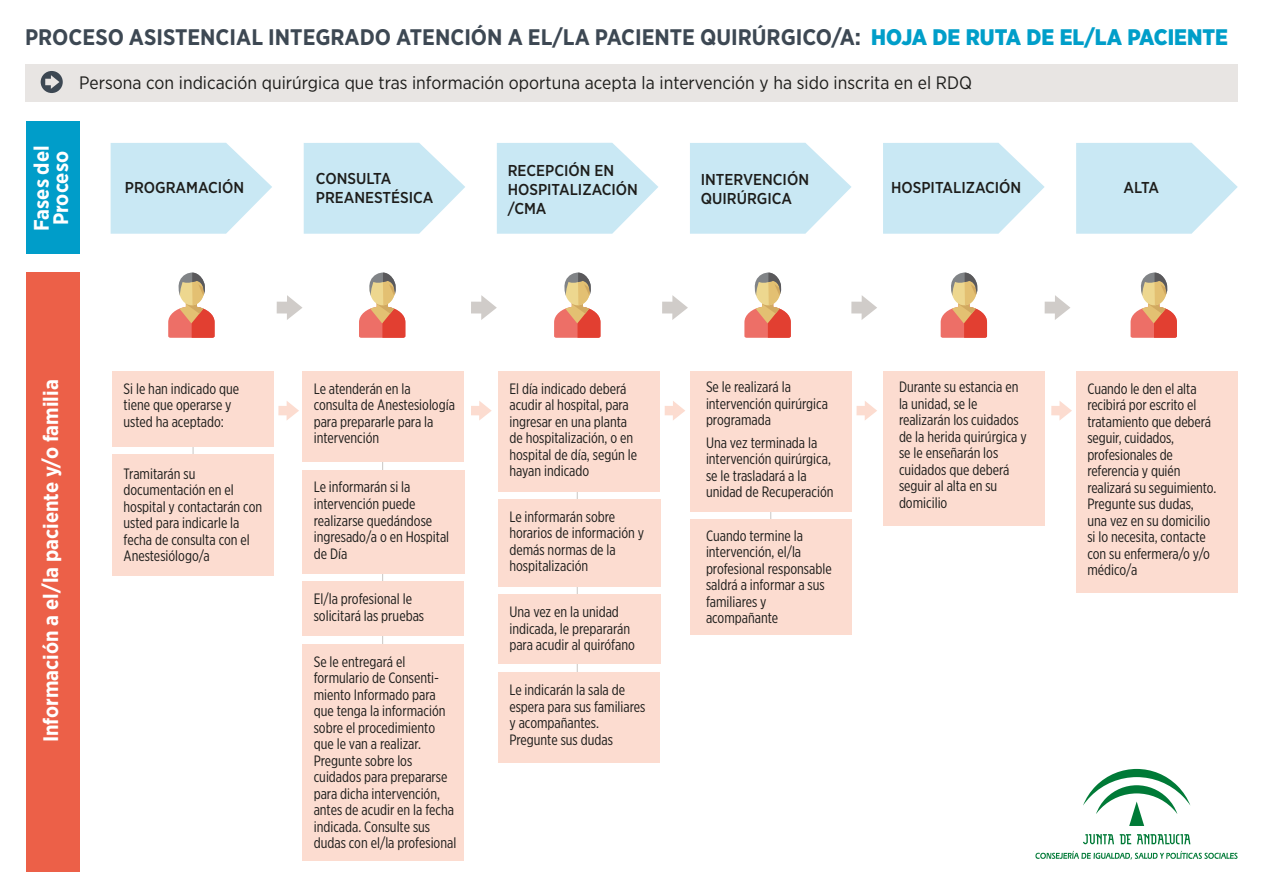
<style>
.page{position:relative;width:1263px;height:893px;background:#fff}
.page>*{position:absolute;margin:0;border:0;box-sizing:border-box;transform-origin:0 0}
.t1{font:700 22.5px "Gotham Narrow";color:#3d4853}
.t2{font:700 21px/19.5px "Gotham Narrow";color:#fff}
.t3{font:18px "Gotham Narrow";color:#1d1d1b}
.t4{font:500 15.75px/18.9px "Gotham Narrow";color:#1d1d1b}
.t5{font:15px/16.5px "Gotham X Narrow";color:#1d1d1b}
.s1{font-weight:900;color:#009ec9}
</style>
<div class="page">
<div style="left:25px;top:64px;width:1212px;height:37px;background:#e8e5e3"></div>
<div style="left:26px;top:121px;width:53px;height:133px;background:#009dc9"></div>
<div style="left:26px;top:273px;width:53px;height:599px;background:#ec6048"></div>
<svg style="left:41px;top:71px;width:22px;height:22px"></svg>
<svg style="left:111px;top:143px;width:161px;height:91px;background:#d0ebf5"></svg>
<svg style="left:304px;top:143px;width:161px;height:91px;background:#d0ebf5"></svg>
<svg style="left:497px;top:143px;width:161px;height:91px;background:#d0ebf5"></svg>
<svg style="left:690px;top:143px;width:161px;height:91px;background:#d0ebf5"></svg>
<svg style="left:883px;top:143px;width:162px;height:91px;background:#d0ebf5"></svg>
<svg style="left:1076px;top:143px;width:162px;height:91px;background:#d0ebf5"></svg>
<div style="left:1076px;top:371px;width:161px;height:221px;background:#fcdcd0"></div>
<svg style="left:168px;top:272px;width:47px;height:66px"></svg>
<svg style="left:359px;top:272px;width:46px;height:66px"></svg>
<svg style="left:554px;top:272px;width:46px;height:66px"></svg>
<svg style="left:744px;top:272px;width:47px;height:66px"></svg>
<svg style="left:941px;top:272px;width:46px;height:66px"></svg>
<svg style="left:1130px;top:272px;width:47px;height:66px"></svg>
<svg style="left:277px;top:295px;width:25px;height:25px"></svg>
<svg style="left:278px;top:401px;width:21px;height:19px"></svg>
<svg style="left:471px;top:401px;width:21px;height:20px"></svg>
<svg style="left:665px;top:401px;width:20px;height:19px"></svg>
<svg style="left:856px;top:401px;width:21px;height:19px"></svg>
<svg style="left:1051px;top:401px;width:21px;height:19px"></svg>
<svg style="left:471px;top:295px;width:26px;height:25px"></svg>
<svg style="left:662px;top:295px;width:26px;height:25px"></svg>
<svg style="left:851px;top:295px;width:26px;height:25px"></svg>
<svg style="left:1045px;top:295px;width:25px;height:25px"></svg>
<hr style="left:193px;top:376px;width:1px;height:141px;background:#d0ccc9">
<hr style="left:382px;top:376px;width:1px;height:355px;background:#d0ccc9">
<div style="left:112px;top:371px;width:162px;height:75px;background:#fcdcd0"></div>
<div style="left:112px;top:454px;width:162px;height:122px;background:#fcdcd0"></div>
<hr style="left:577px;top:376px;width:1px;height:325px;background:#d0ccc9">
<hr style="left:770px;top:376px;width:1px;height:250px;background:#d0ccc9">
<div style="left:302px;top:371px;width:162px;height:91px;background:#fcdcd0"></div>
<div style="left:302px;top:470px;width:162px;height:104px;background:#fcdcd0"></div>
<div style="left:302px;top:582px;width:162px;height:54px;background:#fcdcd0"></div>
<div style="left:302px;top:644px;width:162px;height:216px;background:#fcdcd0"></div>
<div style="left:498px;top:371px;width:162px;height:120px;background:#fcdcd0"></div>
<div style="left:690px;top:371px;width:161px;height:140px;background:#fcdcd0"></div>
<div style="left:883px;top:371px;width:162px;height:154px;background:#fcdcd0"></div>
<div style="left:690px;top:519px;width:161px;height:116px;background:#fcdcd0"></div>
<div style="left:498px;top:499px;width:162px;height:88px;background:#fcdcd0"></div>
<div style="left:498px;top:595px;width:162px;height:69px;background:#fcdcd0"></div>
<div style="left:498px;top:672px;width:162px;height:91px;background:#fcdcd0"></div>
<svg style="left:1083px;top:834px;width:31px;height:10px"></svg>
<svg style="left:1120px;top:834px;width:11px;height:10px"></svg>
<svg style="left:1137px;top:834px;width:53px;height:10px"></svg>
<svg style="left:1083px;top:769px;width:107px;height:57px"></svg>
<svg style="left:1035px;top:851px;width:202px;height:8px"></svg>
<h1 class="t1" style="left:25px;top:23px;width:1204px">PROCESO ASISTENCIAL INTEGRADO ATENCIÓN A EL/LA PACIENTE QUIRÚRGICO/A: <span class="s1">HOJA DE RUTA DE EL/LA PACIENTE</span></h1>
<p class="t3" style="left:79px;top:71px;width:894px">Persona con indicación quirúrgica que tras información oportuna acepta la intervención y ha sido inscrita en el RDQ</p>
<h2 class="t2" style="left:31px;top:231px;width:87px;rotate:-90deg">Fases del<br>Proceso</h2>
<p class="t4" style="left:125px;top:178px;width:121px">PROGRAMACIÓN</p>
<p class="t4" style="left:316px;top:169px;width:119px">CONSULTA<br>PREANESTÉSICA</p>
<p class="t4" style="left:508px;top:161px;width:132px">RECEPCIÓN EN<br>HOSPITALIZACIÓN /CMA</p>
<p class="t4" style="left:701px;top:170px;width:110px">INTERVENCIÓN<br>QUIRÚRGICA</p>
<p class="t4" style="left:891px;top:178px;width:132px">HOSPITALIZACIÓN</p>
<p class="t4" style="left:1123px;top:178px;width:37px">ALTA</p>
<h2 class="t2" style="left:41px;top:742px;width:364px;rotate:-90deg">Información a el/la paciente y/o familia</h2>
<p class="t5" style="left:124px;top:380px;width:117px">Si le han indicado que tiene que operarse y usted ha aceptado:</p>
<p class="t5" style="left:124px;top:465px;width:140px">Tramitarán su documentación en el hospital y contactarán con usted para indicarle la fecha de consulta con el<br>Anestesiólogo/a</p>
<p class="t5" style="left:314px;top:380px;width:143px">Le atenderán en la consulta de Anestesiología para prepararle para la intervención</p>
<p class="t5" style="left:314px;top:479px;width:137px">Le informarán si la intervención puede realizarse quedándose ingresado/a o en Hospital de Día</p>
<p class="t5" style="left:314px;top:591px;width:112px">El/la profesional le solicitará las pruebas</p>
<p class="t5" style="left:314px;top:653px;width:144px">Se le entregará el formulario de Consenti&shy;miento Informado para que tenga la información sobre el procedimiento que le van a realizar.<br>Pregunte sobre los cuidados para prepararse para dicha intervención, antes de acudir en la fecha indicada. Consulte sus dudas con el/la profesional</p>
<p class="t5" style="left:509px;top:380px;width:129px">El día indicado deberá acudir al hospital, para ingresar en una planta de hospitalización, o en hospital de día, según le hayan indicado</p>
<p class="t5" style="left:706px;top:378px;width:123px">Se le realizará la intervención quirúrgica programada</p>
<p class="t5" style="left:706px;top:434px;width:129px">Una vez terminada la intervención quirúrgica, se le trasladará a la unidad de Recuperación</p>
<p class="t5" style="left:509px;top:508px;width:136px">Le informarán sobre horarios de información y demás normas de la hospitalización</p>
<p class="t5" style="left:509px;top:604px;width:127px">Una vez en la unidad indicada, le prepararán para acudir al quirófano</p>
<p class="t5" style="left:509px;top:681px;width:138px">Le indicarán la sala de espera para sus familiares y acompañantes.<br>Pregunte sus dudas</p>
<p class="t5" style="left:706px;top:527px;width:127px">Cuando termine la intervención, el/la profesional responsable saldrá a informar a sus familiares y acompañante</p>
<p class="t5" style="left:899px;top:378px;width:129px">Durante su estancia en la unidad, se le realizarán los cuidados de la herida quirúrgica y se le enseñarán los cuidados que deberá seguir al alta en su domicilio</p>
<p class="t5" style="left:1087px;top:380px;width:131px">Cuando le den el alta recibirá por escrito el tratamiento que deberá seguir, cuidados, profesionales de referencia y quién realizará su seguimiento.<br>Pregunte sus dudas, una vez en su domicilio si lo necesita, contacte con su enfermera/o y/o médico/a</p>
</div>
